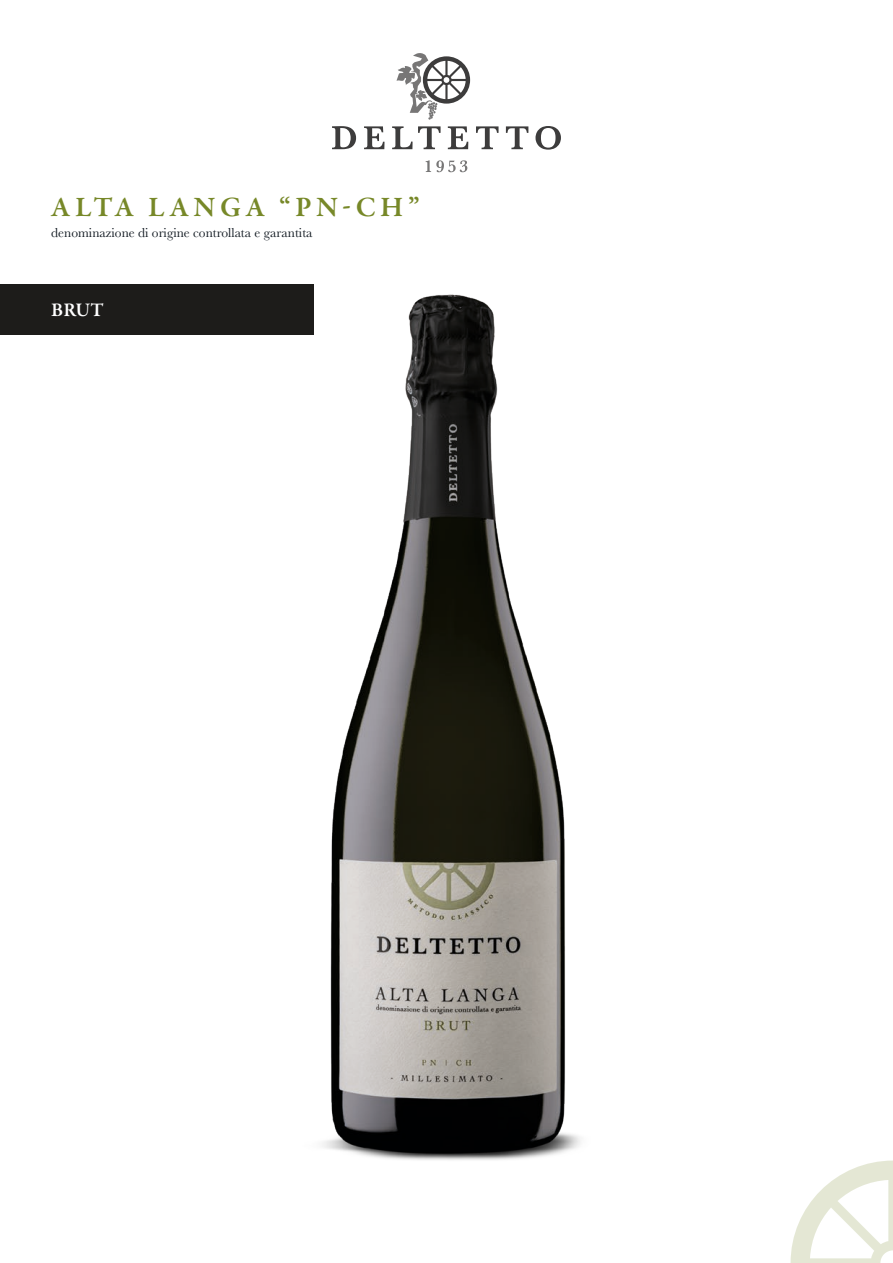
<style>
.page{position:relative;width:893px;height:1263px;background:#fff}
.page>*{position:absolute;margin:0;border:0;box-sizing:border-box;transform-origin:0 0}
.t1{font:600 28.5px "Garamond Premr Pro";letter-spacing:.16em;color:#778828}
.t2{font:600 19.5px "Garamond Premr Pro";color:#fff}
.t3{font:13.5px "Baskerville";color:#111921}
</style>
<div class="page">
<svg style="left:332px;top:126px;width:24px;height:23px"></svg>
<svg style="left:364px;top:126px;width:20px;height:23px"></svg>
<svg style="left:392px;top:126px;width:49px;height:23px"></svg>
<svg style="left:448px;top:126px;width:20px;height:23px"></svg>
<svg style="left:476px;top:126px;width:23px;height:23px"></svg>
<svg style="left:506px;top:126px;width:22px;height:23px"></svg>
<svg style="left:535px;top:126px;width:26px;height:24px"></svg>
<svg style="left:426px;top:160px;width:41px;height:12px"></svg>
<svg style="left:397px;top:53px;width:73px;height:67px"></svg>
<svg style="left:791px;top:1160px;width:102px;height:103px"></svg>
<img style="left:313px;top:284px;width:268px;height:876px">
<div style="left:0;top:284px;width:313px;height:51px;background:#1d1c1a"></div>
<h1 class="t1" style="left:51px;top:190px;width:370px">ALTA LANGA “PN-CH”</h1>
<p class="t3" style="left:51px;top:224px;width:263px">denominazione di origine controllata e garantita</p>
<h2 class="t2" style="left:51px;top:298px;width:54px">BRUT</h2>
</div>
